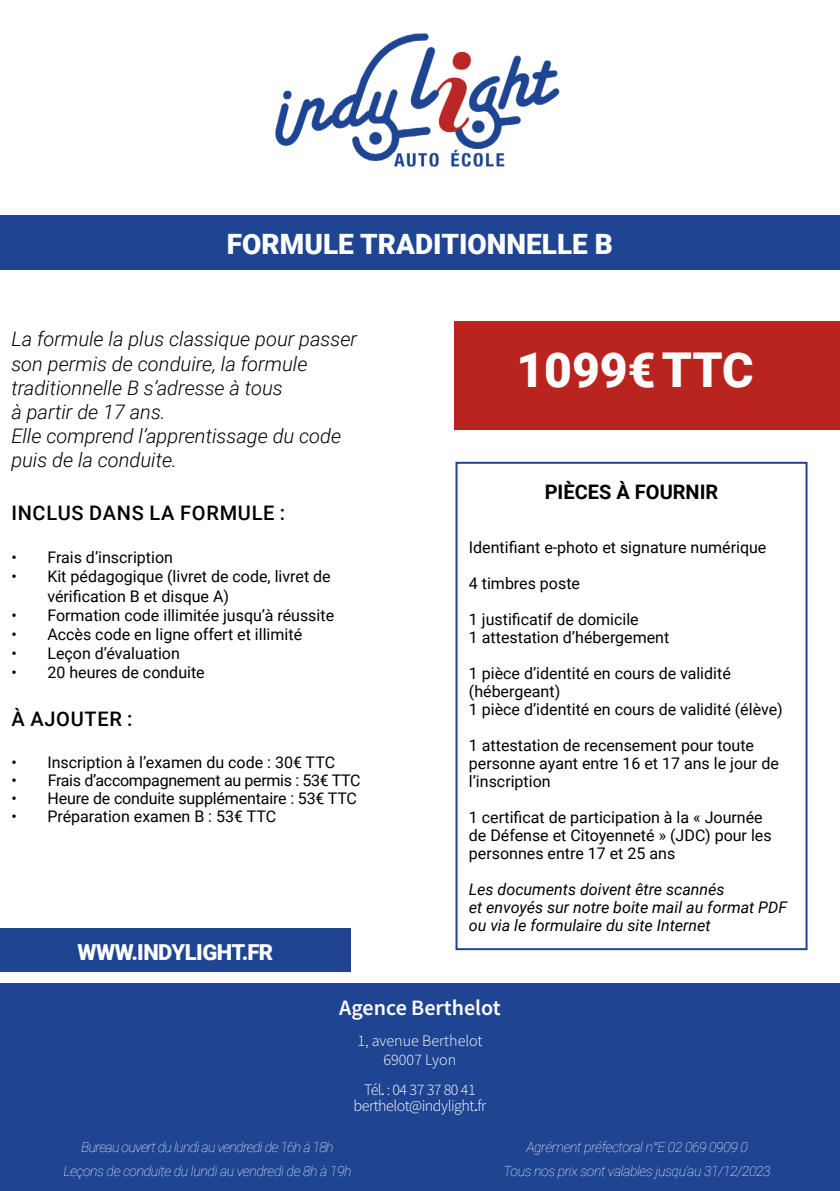
<style>
.page{position:relative;width:840px;height:1191px;background:#fff}
.page>*{position:absolute;margin:0;border:0;box-sizing:border-box;transform-origin:0 0}
.t1{font:900 48px "Roboto";color:#fff}
.t2{font:900 28px "Roboto";color:#fff}
.t3{font:900 22px "Roboto";letter-spacing:-.025em;color:#fff}
.t4{font:600 22px "Source Sans Pro";color:#fff}
.t5{font:italic 300 20px/24px "Roboto";color:#000}
.t6{font:500 20px "Roboto";letter-spacing:.035em;color:#000}
.t7{font:700 20px "Roboto";color:#000}
.t8{font:16px/18px "Roboto";color:#000}
.t9{font:italic 16px/18px "Roboto";color:#000}
.t10{font:300 16px/16px "Source Sans Pro";letter-spacing:-.03em;color:#fff;text-align:center}
.t11{font:16px "Roboto";letter-spacing:-.02em;color:#000}
.t12{font:300 16px/19.2px "Source Sans Pro";color:#fff;text-align:center}
.t13{font:italic 100 14px/24px "Roboto";letter-spacing:-.03em;color:#fff;text-align:center}
.s1{font-weight:400}
</style>
<div class="page">
<div style="left:455px;top:462px;width:352px;height:488px;border:2px solid #1f4492"></div>
<div style="left:0;top:215px;width:839px;height:55px;background:#1f4492"></div>
<div style="left:454px;top:322px;width:385px;height:108px;background:#b9241e"></div>
<div style="left:0;top:928px;width:350px;height:44px;background:#1f4492"></div>
<div style="left:0;top:984px;width:839px;height:207px;background:#1f4492"></div>
<img style="left:275px;top:33px;width:285px;height:134px">
<h2 class="t2" style="left:227px;top:224px;width:387px">FORMULE TRADITIONNELLE B</h2>
<p class="t5" style="left:11px;top:327px;width:347px">La formule la plus classique pour passer son permis de conduire la, formule traditionnelle ’sB adresse à tous<br>à partir de 17 ans.<br>Elle comprend ’lapprentissage du code puis de la conduite.</p>
<p class="t6" style="left:11px;top:499px;width:275px">INCLUS DANS LA FORMULE :</p>
<p class="t8" style="left:47px;top:548px;width:127px">Frais ’d inscription</p>
<p class="t8" style="left:11px;top:548px;width:7px">•</p>
<p class="t8" style="left:11px;top:567px;width:7px">•</p>
<p class="t8" style="left:47px;top:567px;width:285px">Kit pédagogique (livret de code, livret de</p>
<p class="t8" style="left:11px;top:605px;width:7px">•</p>
<p class="t8" style="left:47px;top:585px;width:288px;line-height:19.2px">vérification B et disque A(<br>Formation code illimitée jusqu à’ réussite</p>
<p class="t8" style="left:11px;top:624px;width:7px">•</p>
<p class="t8" style="left:47px;top:624px;width:256px">Accès code en ligne offert et illimité</p>
<p class="t8" style="left:11px;top:644px;width:7px">•</p>
<p class="t8" style="left:47px;top:644px;width:134px">Leçon ’d évaluation</p>
<p class="t8" style="left:47px;top:663px;width:159px">20 heures de conduite</p>
<p class="t8" style="left:11px;top:663px;width:7px">•</p>
<p class="t6" style="left:11px;top:705px;width:123px">À AJOUTER :</p>
<p class="t8" style="left:47px;top:753px;width:289px">Inscription ’là examen du code : 30€ TTC</p>
<p class="t8" style="left:11px;top:753px;width:7px">•</p>
<p class="t8" style="left:11px;top:771px;width:7px">•</p>
<p class="t11" style="left:48px;top:769px;width:314px">Frais ’d accompagnement au permis : 53€ TTC</p>
<p class="t8" style="left:11px;top:789px;width:7px">•</p>
<p class="t8" style="left:47px;top:789px;width:311px">Heure de conduite supplémentaire : 53€ TTC</p>
<p class="t8" style="left:11px;top:807px;width:7px">•</p>
<p class="t8" style="left:47px;top:807px;width:230px">Préparation examen B : 53€ TTC</p>
<h3 class="t3" style="left:77px;top:936px;width:169px">WWW.INDYLIGHT</h3>
<h3 class="t3" style="left:241px;top:936px;width:33px">.FR</h3>
<h1 class="t1" style="left:516px;top:336px;width:238px">1099€TTC</h1>
<p class="t7" style="left:544px;top:477px;width:175px">PIÈCES À FOURNIR</p>
<p class="t8" style="left:468px;top:537px;width:299px">Identifiant -e photo et signature numérique</p>
<p class="t8" style="left:468px;top:573px;width:113px">4 timbres poste</p>
<p class="t8" style="left:468px;top:609px;width:202px">1 justificatif de domicile<br>1 attestation ’d hébergement</p>
<p class="t8" style="left:468px;top:663px;width:315px">1 pièce ’d identité en cours de validité (hébergeant(<br>1 pièce ’d identité en cours de validité (élève(</p>
<p class="t8" style="left:468px;top:735px;width:311px">1 attestation de recensement pour toute personne ayant entre 16 et 17 ans le jour de ’l inscription</p>
<p class="t8" style="left:468px;top:807px;width:304px">1 certificat de participation laà « Journée de Défense et Citoyenneté » (JDC) pour les personnes entre 17 et 25 ans</p>
<p class="t9" style="left:468px;top:879px;width:319px">Les documents doivent être scannés<br>et envoyés sur notre boite mail au format PDF ou via le formulaire du site Internet</p>
<h3 class="t4" style="left:339px;top:993px;width:163px">Agence Berthelot</h3>
<p class="t12" style="left:357px;top:1031px;width:127px">1, avenue Berthelot<br>69007 Lyon</p>
<p class="t10" style="left:353px;top:1081px;width:134px">Tél<span class="s1">.</span>: 04 37 37 80 41 berthelot@indylight f r<span class="s1">.</span></p>
<p class="t13" style="left:63px;top:1135px;width:289px">Bureau ouvert du lundi au vendredi de 16 àh 18h<br>Leçons de conduite du lundi au vendredi de àh8 19h</p>
<p class="t13" style="left:503px;top:1135px;width:268px">Agrément préfectoral E°n 02 069 0909 0<br>Tous nos prix sont valablesjusqua u’ 31/12/2023</p>
</div>
